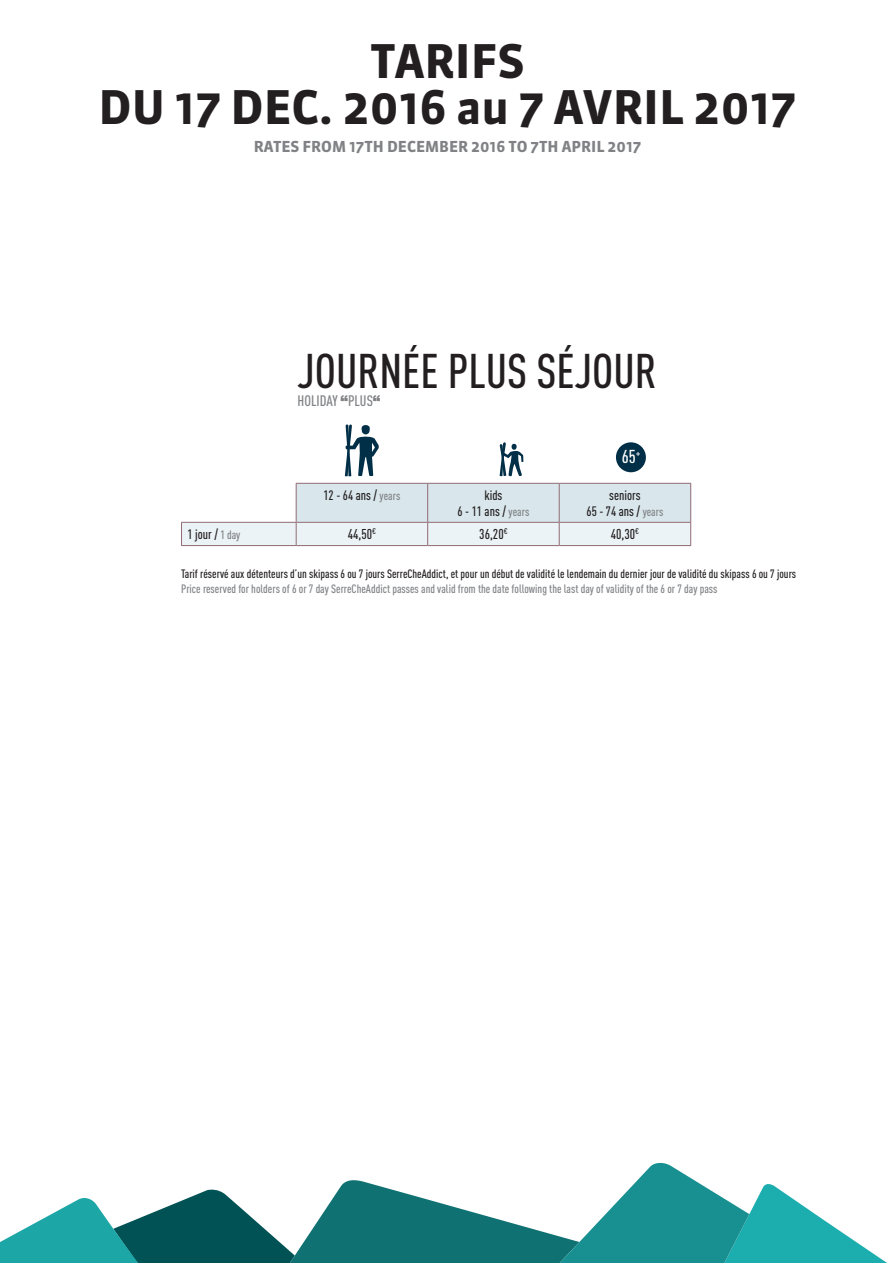
<style>
.page{position:relative;width:893px;height:1263px;background:#fff}
.page>*{position:absolute;margin:0;border:0;box-sizing:border-box;transform-origin:0 0}
.t1{font:500 48px "DIN Cond";color:#231f20}
.t2{font:700 46.2px "Sanuk OT";color:#231f20}
.t3{font:500 18.45px "DIN Cond";color:#fff}
.t4{font:700 15.15px "Sanuk OT";color:#808285}
.t5{font:500 15px "DIN Cond";color:#808285}
.t6{font:500 14.1px "DIN Cond";color:#231f20}
.t7{font:500 13.5px "DIN Cond";color:#231f20}
.t8{font:500 12px "DIN Cond";color:#231f20}
.t9{font:500 12px "DIN Cond";color:#808285}
.s1{font-family:"Arial";font-weight:900}
.s2{font-size:12px;color:#808285}
</style>
<div class="page">
<svg style="left:181px;top:483px;width:510px;height:62px;background:#e2eaee"></svg>
<hr style="left:181px;top:545px;width:115px;height:1px;background:#906a73">
<hr style="left:296px;top:545px;width:132px;height:1px;background:#906a73">
<hr style="left:428px;top:545px;width:131px;height:1px;background:#906a73">
<hr style="left:559px;top:545px;width:132px;height:1px;background:#906a73">
<svg style="left:639px;top:1162px;width:52px;height:16px"></svg>
<svg style="left:0;top:1178px;width:887px;height:85px"></svg>
<svg style="left:345px;top:424px;width:34px;height:52px"></svg>
<svg style="left:500px;top:442px;width:23px;height:35px"></svg>
<div style="left:616px;top:442px;width:30px;height:30px;background:#002f47;border-radius:50%"></div>
<p class="t2" style="left:370px;top:33px;width:156px">TARIFS</p>
<p class="t2" style="left:99px;top:79px;width:699px">DU 17 DEC. 2016 au 7 AVRIL 2017</p>
<p class="t4" style="left:254px;top:137px;width:389px">RATES FROM 17TH DECEMBER 2016 TO 7TH APRIL 2017</p>
<p class="t1" style="left:298px;top:342px;width:360px">JOURNÉE PLUS SÉJOUR</p>
<p class="t5" style="left:298px;top:391px;width:84px">HOLIDAY <span class="s1">“</span>PLUS<span class="s1">“</span></p>
<p class="t7" style="left:323px;top:487px;width:78px">12 - 64 ans / <span class="s2">years</span></p>
<p class="t7" style="left:484px;top:487px;width:20px">kids</p>
<p class="t7" style="left:458px;top:503px;width:73px">6 - 11 ans / <span class="s2">years</span></p>
<p class="t3" style="left:622px;top:446px;width:20px">65<sup>+</sup></p>
<p class="t7" style="left:609px;top:487px;width:33px">seniors</p>
<p class="t7" style="left:587px;top:503px;width:78px">65 - 74 ans / <span class="s2">years</span></p>
<p class="t7" style="left:188px;top:526px;width:54px">1 jour / <span class="s2">1 day</span></p>
<p class="t6" style="left:348px;top:525px;width:30px">44,50<sup>€</sup></p>
<p class="t6" style="left:479px;top:525px;width:30px">36,20<sup>€</sup></p>
<p class="t6" style="left:611px;top:525px;width:30px">40,30<sup>€</sup></p>
<p class="t8" style="left:181px;top:567px;width:617px">Tarif réservé aux détenteurs d’un skipass 6 ou 7 jours SerreCheAddict, et pour un début de validité le lendemain du dernier jour de validité du skipass 6 ou 7 jours</p>
<p class="t9" style="left:181px;top:581px;width:538px">Price reserved for holders of 6 or 7 day SerreCheAddict passes and valid from the date following the last day of validity of the 6 or 7 day pass</p>
</div>
